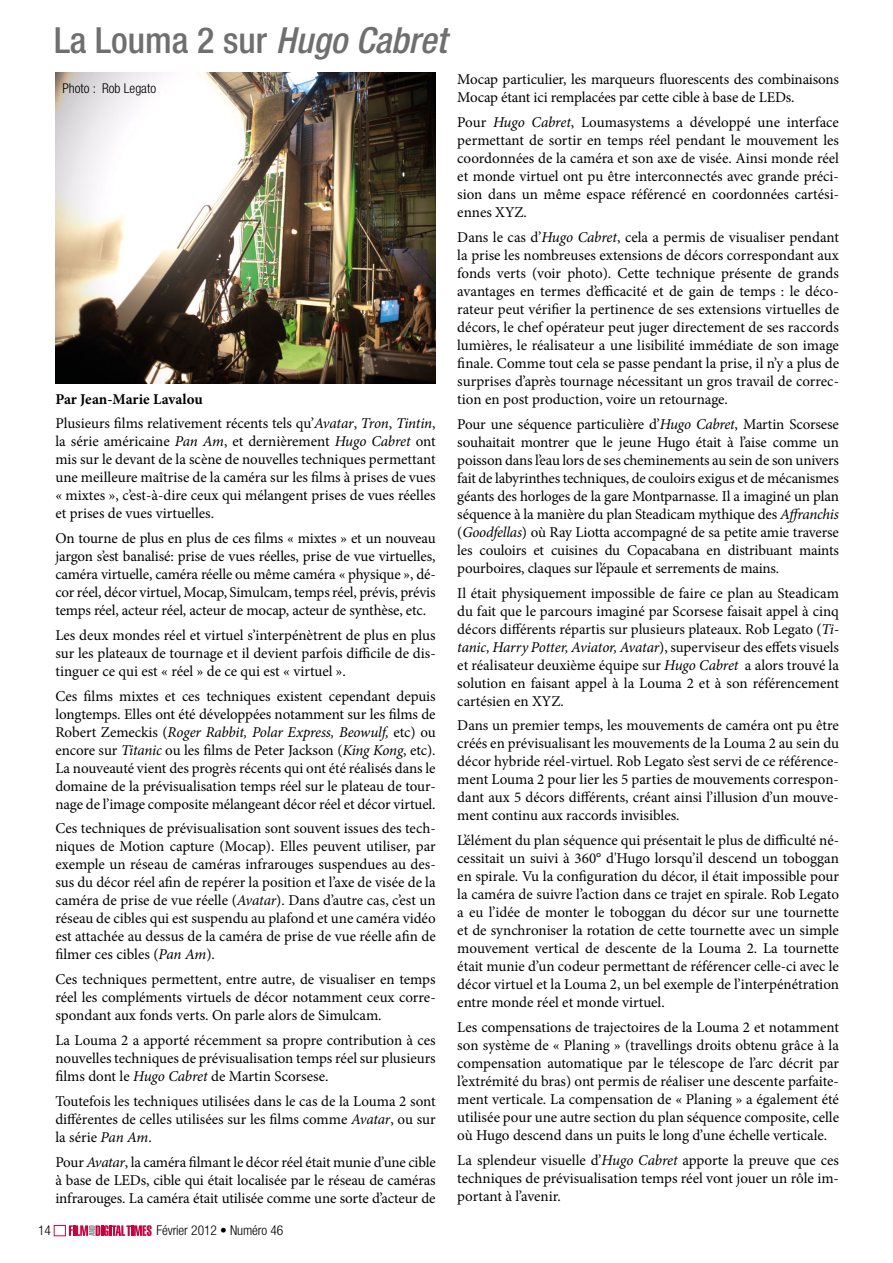
<style>
.page{position:relative;width:893px;height:1263px;background:#fff}
.page>*{position:absolute;margin:0;border:0;box-sizing:border-box;transform-origin:0 0}
.t1{font:500 condensed 36px "Helvetica Neue LT Std";color:#706f6f}
.t2{font:15px/18px "Minion Pro";letter-spacing:-.005em;color:#000;text-align:justify}
.t3{font:300 condensed 13.5px "Helvetica Neue LT Std";letter-spacing:-.01em;color:#000}
.s1{font-style:italic}
.s2{font-weight:700}
</style>
<div class="page">
<svg style="left:69px;top:1225px;width:83px;height:11px"></svg>
<div style="left:54px;top:1225px;width:12px;height:11px;border:1px solid #e40042"></div>
<img style="left:56px;top:73px;width:380px;height:311px">
<h1 class="t1" style="left:54px;top:18px;width:394px">La Louma 2 sur <span class="s1">Hugo Cabret</span></h1>
<p class="t3" style="left:62px;top:81px;width:95px">Photo : Rob Legato</p>
<p class="t2" style="left:55px;top:387px;width:382px;line-height:24.8px"><span class="s2">Par Jean-Marie Lavalou<br></span>Plusieurs films relativement récents tels qu’<span class="s1">Avatar</span>, <span class="s1">Tron</span>, <span class="s1">Tintin</span>,</p>
<p class="t2" style="left:55px;top:433px;width:382px">la série américaine <span class="s1">Pan Am</span>, et dernièrement <span class="s1">Hugo Cabret</span> ont mis sur le devant de la scène de nouvelles techniques permettant une meilleure maîtrise de la caméra sur les films à prises de vues « mixtes », c’est-à-dire ceux qui mélangent prises de vues réelles et prises de vues virtuelles.</p>
<p class="t2" style="left:55px;top:529px;width:382px">On tourne de plus en plus de ces films « mixtes » et un nouveau jargon s’est banalisé: prise de vues réelles, prise de vue virtuelles, caméra virtuelle, caméra réelle ou même caméra « physique », dé&shy;cor réel, décor virtuel, Mocap, Simulcam, temps réel, prévis, prévis temps réel, acteur réel, acteur de mocap, acteur de synthèse, etc.</p>
<p class="t2" style="left:55px;top:626px;width:382px">Les deux mondes réel et virtuel s’interpénètrent de plus en plus sur les plateaux de tournage et il devient parfois difficile de dis&shy;tinguer ce qui est « réel » de ce qui est « virtuel ».</p>
<p class="t2" style="left:55px;top:687px;width:382px">Ces films mixtes et ces techniques existent cependant depuis longtemps. Elles ont été développées notamment sur les films de Robert Zemeckis (<span class="s1">Roger Rabbit, Polar Express, Beowulf,</span> etc) ou encore sur <span class="s1">Titanic</span> ou les films de Peter Jackson (<span class="s1">King Kong</span>, etc).<br>La nouveauté vient des progrès récents qui ont été réalisés dans le domaine de la prévisualisation temps réel sur le plateau de tour&shy;nage de l’image composite mélangeant décor réel et décor virtuel.</p>
<p class="t2" style="left:55px;top:820px;width:382px">Ces techniques de prévisualisation sont souvent issues des tech&shy;niques de Motion capture (Mocap). Elles peuvent utiliser, par exemple un réseau de caméras infrarouges suspendues au des&shy;sus du décor réel afin de repérer la position et l’axe de visée de la caméra de prise de vue réelle (<span class="s1">Avatar</span>). Dans d’autre cas, c’est un réseau de cibles qui est suspendu au plafond et une caméra vidéo est attachée au dessus de la caméra de prise de vue réelle afin de filmer ces cibles (<span class="s1">Pan Am</span>).</p>
<p class="t2" style="left:55px;top:970px;width:382px">Ces techniques permettent, entre autre, de visualiser en temps réel les compléments virtuels de décor notamment ceux corre&shy;spondant aux fonds verts. On parle alors de Simulcam.</p>
<p class="t2" style="left:55px;top:1031px;width:382px">La Louma 2 a apporté récemment sa propre contribution à ces nouvelles techniques de prévisualisation temps réel sur plusieurs films dont le <span class="s1">Hugo Cabret</span> de Martin Scorsese.</p>
<p class="t2" style="left:55px;top:1092px;width:382px">Toutefois les techniques utilisées dans le cas de la Louma 2 sont différentes de celles utilisées sur les films comme <span class="s1">Avatar</span>, ou sur la série <span class="s1">Pan Am</span>.</p>
<p class="t2" style="left:55px;top:1153px;width:382px">Pour <span class="s1">Avatar</span>, la caméra filmant le décor réel était munie d’une cible à base de LEDs, cible qui était localisée par le réseau de caméras infrarouges. La caméra était utilisée comme une sorte d’acteur de</p>
<p class="t3" style="left:38px;top:1222px;width:14px">14</p>
<p class="t3" style="left:157px;top:1222px;width:128px">Février 2012 • Numéro 46</p>
<p class="t2" style="left:457px;top:71px;width:383px">Mocap particulier, les marqueurs fluorescents des combinaisons<br>Mocap étant ici remplacées par cette cible à base de LEDs.</p>
<p class="t2" style="left:457px;top:113px;width:383px">Pour <span class="s1">Hugo Cabret</span>, Loumasystems a développé une interface permettant de sortir en temps réel pendant le mouvement les coordonnées de la caméra et son axe de visée. Ainsi monde réel et monde virtuel ont pu être interconnectés avec grande préci&shy;sion dans un même espace référencé en coordonnées cartési&shy;ennes XYZ.</p>
<p class="t2" style="left:457px;top:228px;width:383px">Dans le cas d’<span class="s1">Hugo Cabret</span>, cela a permis de visualiser pendant la prise les nombreuses extensions de décors correspondant aux fonds verts (voir photo). Cette technique présente de grands avantages en termes d’efficacité et de gain de temps : le déco&shy;rateur peut vérifier la pertinence de ses extensions virtuelles de décors, le chef opérateur peut juger directement de ses raccords lumières, le réalisateur a une lisibilité immédiate de son image finale. Comme tout cela se passe pendant la prise, il n’y a plus de surprises d’après tournage nécessitant un gros travail de correc&shy;tion en post production, voire un retournage.</p>
<p class="t2" style="left:457px;top:415px;width:383px">Pour une séquence particulière d’<span class="s1">Hugo Cabret</span>, Martin Scorsese souhaitait montrer que le jeune Hugo était à l’aise comme un poisson dans l’eau lors de ses cheminements au sein de son univers fait de labyrinthes techniques, de couloirs exigus et de mécanismes géants des horloges de la gare Montparnasse. Il a imaginé un plan séquence à la manière du plan Steadicam mythique des <span class="s1">Affranchis </span>(<span class="s1">Goodfellas</span>) où Ray Liotta accompagné de sa petite amie traverse les couloirs et cuisines du Copacabana en distribuant maints pourboires, claques sur l’épaule et serrements de mains.</p>
<p class="t2" style="left:457px;top:584px;width:383px">Il était physiquement impossible de faire ce plan au Steadicam du fait que le parcours imaginé par Scorsese faisait appel à cinq décors différents répartis sur plusieurs plateaux. Rob Legato (<span class="s1">Ti&shy;tanic, Harry Potter, Aviator, Avatar</span>), superviseur des effets visuels et réalisateur deuxième équipe sur <span class="s1">Hugo Cabret</span> a alors trouvé la solution en faisant appel à la Louma 2 et à son référencement cartésien en XYZ.</p>
<p class="t2" style="left:457px;top:716px;width:383px">Dans un premier temps, les mouvements de caméra ont pu être créés en prévisualisant les mouvements de la Louma 2 au sein du décor hybride réel-virtuel. Rob Legato s’est servi de ce référence&shy;ment Louma 2 pour lier les 5 parties de mouvements correspon&shy;dant aux 5 décors différents, créant ainsi l’illusion d’un mouve&shy;ment continu aux raccords invisibles.</p>
<p class="t2" style="left:457px;top:831px;width:383px">L’élément du plan séquence qui présentait le plus de difficulté né&shy;cessitait un suivi à 360° d'Hugo lorsqu’il descend un toboggan en spirale. Vu la configuration du décor, il était impossible pour la caméra de suivre l’action dans ce trajet en spirale. Rob Legato a eu l’idée de monter le toboggan du décor sur une tournette et de synchroniser la rotation de cette tournette avec un simple mouvement vertical de descente de la Louma 2. La tournette était munie d’un codeur permettant de référencer celle-ci avec le décor virtuel et la Louma 2, un bel exemple de l’interpénétration entre monde réel et monde virtuel.</p>
<p class="t2" style="left:457px;top:1018px;width:383px">Les compensations de trajectoires de la Louma 2 et notamment son système de « Planing » (travellings droits obtenu grâce à la compensation automatique par le télescope de l’arc décrit par l’extrémité du bras) ont permis de réaliser une descente parfaite&shy;ment verticale. La compensation de « Planing » a également été utilisée pour une autre section du plan séquence composite, celle où Hugo descend dans un puits le long d’une échelle verticale.</p>
<p class="t2" style="left:457px;top:1151px;width:383px">La splendeur visuelle d’<span class="s1">Hugo Cabret</span> apporte la preuve que ces techniques de prévisualisation temps réel vont jouer un rôle im&shy;portant à l’avenir.</p>
</div>
